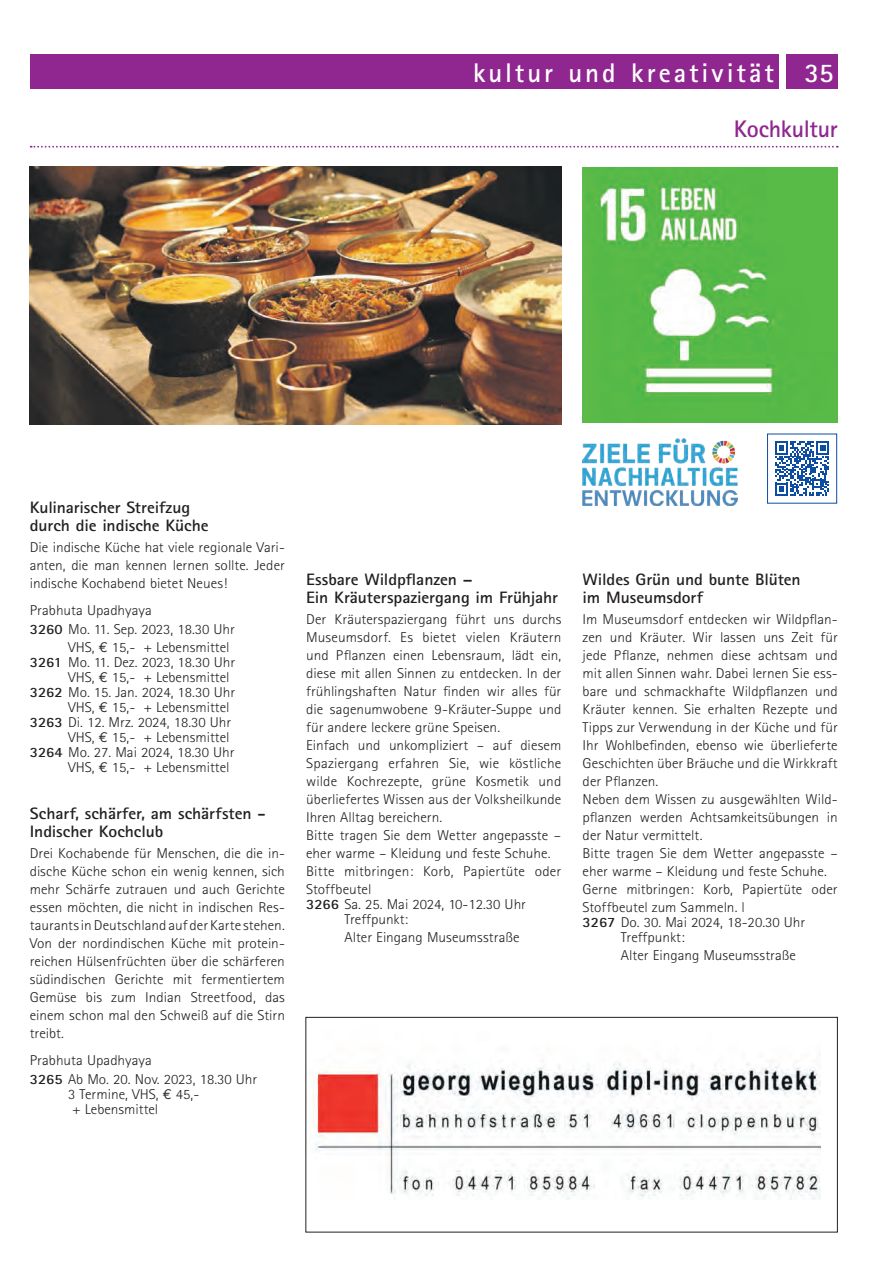
<style>
.page{position:relative;width:893px;height:1263px;background:#fff}
.page>*{position:absolute;margin:0;border:0;box-sizing:border-box;transform-origin:0 0}
.t1{font:700 27px "Rotis Sans Serif";letter-spacing:.11em;color:#fff}
.t2{font:700 24px "Rotis Sans Serif";letter-spacing:-.015em;color:#90268f}
.t3{font:700 16.5px/18px "Rotis Sans Serif";letter-spacing:-.005em;color:#231f20;scale:1.07 1}
.t4{font:300 14.25px/18px "Rotis Sans Serif";color:#231f20;scale:1.07 1}
.s1{font-weight:700}
</style>
<div class="page">
<div style="left:787px;top:55px;width:51px;height:34px;background:#90268f"></div>
<div style="left:30px;top:55px;width:748px;height:34px;background:#90268f"></div>
<img style="left:30px;top:166px;width:531px;height:258px">
<svg style="left:31px;top:146px;width:807px;height:2px"></svg>
<img style="left:315px;top:1060px;width:505px;height:140px">
<div style="left:305px;top:1017px;width:533px;height:215px;border:1px solid #231f20"></div>
<img style="left:583px;top:168px;width:255px;height:255px">
<svg style="left:775px;top:441px;width:54px;height:55px"></svg>
<div style="left:767px;top:434px;width:70px;height:69px;border:1px solid #0d4da1"></div>
<img style="left:583px;top:438px;width:154px;height:67px">
<h1 class="t1" style="left:473px;top:56px;width:362px">kultur und kreativität 35</h1>
<h2 class="t2" style="left:734px;top:114px;width:105px">Kochkultur</h2>
<p class="t3" style="left:30px;top:498px;width:169px">Kulinarischer Streifzug durch die indische Küche</p>
<p class="t4" style="left:30px;top:538px;width:240px;text-align:justify">Die indische Küche hat viele regionale Vari&shy;anten, die man kennen lernen sollte. Jeder indische Kochabend bietet Neues!</p>
<p class="t4" style="left:30px;top:601px;width:116px">Prabhuta Upadhyaya</p>
<p class="t4" style="left:30px;top:620px;width:193px"><span class="s1">3260</span> Mo. 11. Sep. 2023, 18.30 Uhr</p>
<p class="t4" style="left:68px;top:638px;width:152px">VHS, 15,- + Lebensmittel</p>
<p class="t4" style="left:30px;top:653px;width:194px"><span class="s1">3261</span> Mo. 11. Dez. 2023, 18.30 Uhr</p>
<p class="t4" style="left:68px;top:668px;width:152px">VHS, 15,- + Lebensmittel</p>
<p class="t4" style="left:30px;top:683px;width:194px"><span class="s1">3262</span> Mo. 15. Jan. 2024, 18.30 Uhr</p>
<p class="t4" style="left:68px;top:698px;width:152px">VHS, 15,- + Lebensmittel</p>
<p class="t4" style="left:30px;top:713px;width:190px"><span class="s1">3263</span> Di. 12. Mrz. 2024, 18.30 Uhr</p>
<p class="t4" style="left:68px;top:728px;width:152px">VHS, 15,- + Lebensmittel</p>
<p class="t4" style="left:30px;top:743px;width:193px"><span class="s1">3264</span> Mo. 27. Mai 2024, 18.30 Uhr</p>
<p class="t4" style="left:68px;top:758px;width:152px">VHS, 15,- + Lebensmittel</p>
<p class="t3" style="left:30px;top:804px;width:222px">Scharf, schärfer, am schärfsten -<br>Indischer Kochclub</p>
<p class="t4" style="left:30px;top:844px;width:240px;text-align:justify">Drei Kochabende für Menschen, die die in&shy;dische Küche schon ein wenig kennen, sich mehr Schärfe zutrauen und auch Gerichte essen möchten, die nicht in indischen Res&shy;taurants in Deutschland auf der Karte stehen.<br>Von der nordindischen Küche mit protein&shy;reichen Hülsenfrüchten über die schärferen südindischen Gerichte mit fermentiertem Gemüse bis zum Indian Streetfood, das einem schon mal den Schweiß auf die Stirn treibt.</p>
<p class="t4" style="left:30px;top:1050px;width:214px;line-height:19.2px">Prabhuta Upadhyaya<br><span class="s1">3265</span> Ab Mo. 20. Nov. 2023, 18.30 Uhr</p>
<p class="t4" style="left:68px;top:1086px;width:124px;line-height:15px">3 Termine, VHS, 45,- + Lebensmittel</p>
<p class="t3" style="left:306px;top:570px;width:237px">Essbare Wildpflanzen –<br>Ein Kräuterspaziergang im Frühjahr</p>
<p class="t4" style="left:306px;top:610px;width:240px">Der Kräuterspaziergang führt uns durchs Museumsdorf. Es bietet vielen Kräutern und Pflanzen einen Lebensraum, lädt ein, diese mit allen Sinnen zu entdecken. In der frühlingshaften Natur finden wir alles für die sagenumwobene 9-Kräuter-Suppe und für andere leckere grüne Speisen.<br>Einfach und unkompliziert – auf diesem Spaziergang erfahren Sie, wie köstliche wilde Kochrezepte, grüne Kosmetik und überliefertes Wissen aus der Volksheilkunde Ihren Alltag bereichern.<br>Bitte tragen Sie dem Wetter angepasste – eher warme – Kleidung und feste Schuhe.<br>Bitte mitbringen: Korb, Papiertüte oder Stoffbeutel</p>
<p class="t4" style="left:344px;top:897px;width:171px;line-height:15px;text-indent:-38px"><span class="s1">3266</span> Sa. 25. Mai 2024, 10-12.30 Uhr<br>Treffpunkt:</p>
<p class="t4" style="left:344px;top:928px;width:165px">Alter Eingang Museumsstraße</p>
<p class="t3" style="left:583px;top:570px;width:205px">Wildes Grün und bunte Blüten im Museumsdorf</p>
<p class="t4" style="left:583px;top:610px;width:240px">Im Museumsdorf entdecken wir Wildpflan&shy;zen und Kräuter. Wir lassen uns Zeit für jede Pflanze, nehmen diese achtsam und mit allen Sinnen wahr. Dabei lernen Sie ess&shy;bare und schmackhafte Wildpflanzen und Kräuter kennen. Sie erhalten Rezepte und Tipps zur Verwendung in der Küche und für Ihr Wohlbefinden, ebenso wie überlieferte Geschichten über Bräuche und die Wirkkraft der Pflanzen.<br>Neben dem Wissen zu ausgewählten Wild&shy;pflanzen werden Achtsamkeitsübungen in der Natur vermittelt.<br>Bitte tragen Sie dem Wetter angepasste – eher warme – Kleidung und feste Schuhe.<br>Gerne mitbringen: Korb, Papiertüte oder Stoffbeutel zum Sammeln. l</p>
<p class="t4" style="left:621px;top:915px;width:174px;line-height:15px;text-indent:-38px"><span class="s1">3267</span> Do. 30. Mai 2024, 18-20.30 Uhr<br>Treffpunkt:</p>
<p class="t4" style="left:621px;top:946px;width:165px">Alter Eingang Museumsstraße</p>
</div>
